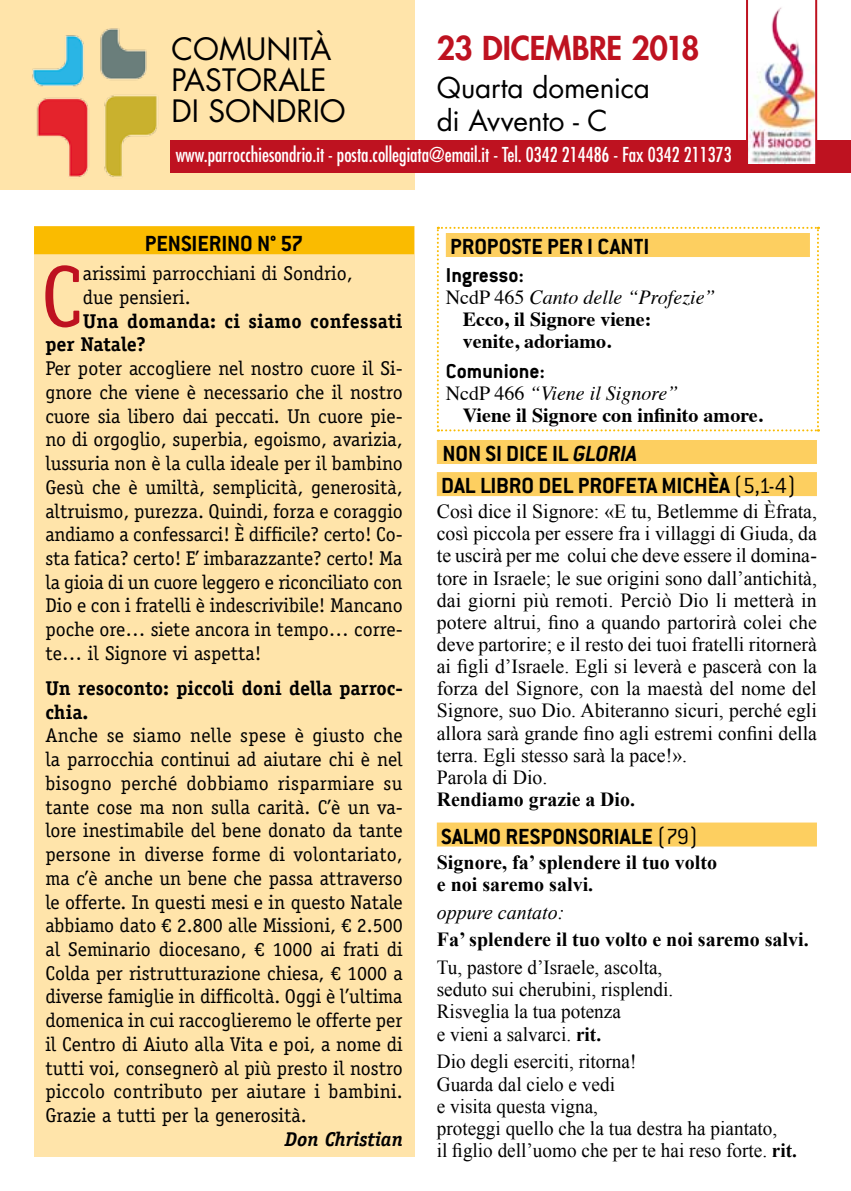
<style>
.page{position:relative;width:851px;height:1191px;background:#fff}
.page>*{position:absolute;margin:0;border:0;box-sizing:border-box;transform-origin:0 0}
.t1{font:87.2px "Officina Serif Std";color:#be1220}
.t2{font:800 32px "Futura Std";letter-spacing:-.01em;color:#be1220}
.t3{font:30px/31px "Futura Std";color:#000}
.t4{font:28px/33.6px "Futura";letter-spacing:-.005em;color:#000}
.t5{font:700 24px/32px "Conduit ITC";color:#000}
.t6{font:700 22px "Conduit ITC";color:#000}
.t7{font:20px/23.8px "Officina Serif Std";color:#000;text-align:justify}
.t8{font:20px/22.2px "Times New Roman";color:#000}
.t9{font:20px/22.2px "Times New Roman";color:#000;scale:.96 1}
.t10{font:700 20px/22px "Times";color:#000}
.t11{font:700 20px/22.2px "Times New Roman";color:#000}
.t12{font:condensed 20px "Futura Std";color:#fff}
.t13{font:700 20px/23.8px "Officina Serif Std";color:#000}
.t14{font:italic 20px "Times New Roman";color:#000}
.t15{font:italic 700 20px "Officina Serif Std";color:#000}
.s1{font-weight:400}
.s2{font-weight:400;font-style:italic}
.s3{font-style:italic}
.s4{font-weight:300}
.s5{font-weight:700}
</style>
<div class="page">
<div style="left:0;top:0;width:414px;height:190px;background:#ffe4aa"></div>
<div style="left:437px;top:440px;width:379px;height:24px;background:#fdcf60"></div>
<div style="left:437px;top:472px;width:379px;height:24px;background:#fdcf60"></div>
<div style="left:437px;top:822px;width:379px;height:24px;background:#fdcf60"></div>
<svg style="left:437px;top:227px;width:381px;height:204px"></svg>
<div style="left:446px;top:233px;width:363px;height:24px;background:#fdcf60"></div>
<img style="left:32px;top:28px;width:125px;height:149px">
<div style="left:170px;top:140px;width:680px;height:33px;background:#be1220"></div>
<div style="left:34px;top:227px;width:380px;height:930px;background:#ffe4aa"></div>
<div style="left:34px;top:226px;width:380px;height:28px;background:#fabb00"></div>
<img style="left:746px;top:0;width:71px;height:164px">
<h3 class="t3" style="left:171px;top:34px;width:176px">COMUNITÀ<br>PASTORALE<br>DI SONDRIO</h3>
<h2 class="t2" style="left:437px;top:28px;width:264px">23 DICEMBRE 2018</h2>
<h3 class="t4" style="left:437px;top:70px;width:215px">Quarta domenica di Avvento - C</h3>
<p class="t12" style="left:176px;top:143px;width:557px">www.parrocchiesondrio.it - posta.collegiata@email.it - Tel. 0342 214486 - Fax 0342 211373</p>
<p class="t5" style="left:145px;top:227px;width:23px">PENSIERINO</p>
<p class="t5" style="left:257px;top:227px;width:48px">N° 57</p>
<h1 class="t1" style="left:41px;top:246px;width:43px">C</h1>
<p class="t7" style="left:83px;top:262px;width:271px">arissimi parrocchiani di Sondrio, due pensieri.</p>
<p class="t13" style="left:45px;top:309px;width:358px;text-indent:37px">Una domanda: ci siamo confessati per Natale?</p>
<p class="t7" style="left:45px;top:356px;width:359px">Per poter accogliere nel nostro cuore il Si&shy;gnore che viene è necessario che il nostro cuore sia libero dai peccati. Un cuore pie&shy;no di orgoglio, superbia, egoismo, avarizia, lussuria non è la culla ideale per il bambino Gesù che è umiltà, semplicità, generosità, altruismo, purezza. Quindi, forza e coraggio andiamo a confessarci! È difficile? certo! Co&shy;sta fatica? certo! E’ imbarazzante? certo! Ma la gioia di un cuore leggero e riconciliato con Dio e con i fratelli è indescrivibile! Mancano poche ore… siete ancora in tempo… corre&shy;te… il Signore vi aspetta!</p>
<p class="t13" style="left:45px;top:676px;width:359px">Un resoconto: piccoli doni della parroc&shy;chia.</p>
<p class="t7" style="left:45px;top:724px;width:359px">Anche se siamo nelle spese è giusto che la parrocchia continui ad aiutare chi è nel bisogno perché dobbiamo risparmiare su tante cose ma non sulla carità. C’è un va&shy;lore inestimabile del bene donato da tante persone in diverse forme di volontariato, ma c’è anche un bene che passa attraverso le offerte. In questi mesi e in questo Natale abbiamo dato € 2.800 alle Missioni, € 2.500 al Seminario diocesano, € 1000 ai frati di Colda per ristrutturazione chiesa, € 1000 a diverse famiglie in difficoltà. Oggi è l’ultima domenica in cui raccoglieremo le offerte per il Centro di Aiuto alla Vita e poi, a nome di tutti voi, consegnerò al più presto il nostro piccolo contributo per aiutare i bambini.<br>Grazie a tutti per la generosità.</p>
<p class="t15" style="left:285px;top:1127px;width:119px">Don Christian</p>
<p class="t5" style="left:450px;top:230px;width:201px">PROPOSTE PER I CANTI</p>
<p class="t6" style="left:446px;top:262px;width:79px">INGRESSO:</p>
<p class="t10" style="left:463px;top:284px;width:254px;text-indent:-17px"><span class="s1">NcdP 465</span> <span class="s2">Canto delle “Profezie”<br></span>Ecco, il Signore viene:<br>venite, adoriamo.</p>
<p class="t6" style="left:446px;top:359px;width:100px">COMUNIONE:</p>
<p class="t10" style="left:463px;top:380px;width:301px;text-indent:-17px"><span class="s1">NcdP 466</span> <span class="s2">“Viene il Signore”<br></span>Viene il Signore con infinito amore.</p>
<p class="t5" style="left:441px;top:437px;width:356px">NON SI DICE IL <span class="s3">GLORIA<br></span>DAL LIBRO DEL PROFETA MICHÈA <span class="s4">(5,1-4)</span></p>
<p class="t8" style="left:437px;top:500px;width:381px">Così dice il Signore: «E tu, Betlemme di Èfrata, così piccola per essere fra i villaggi di Giuda, da te uscirà per me colui che deve essere il domina&shy;tore in Israele; le sue origini sono dall’antichità, dai giorni più remoti. Perciò Dio li metterà in potere altrui, fino a quando partorirà colei che deve partorire; e il resto dei tuoi fratelli ritornerà ai figli d’Israele. Egli si leverà e pascerà con la forza del Signore, con la maestà del nome del Signore, suo Dio. Abiteranno sicuri, perché egli allora sarà grande fino agli estremi confini della terra. Egli stesso sarà la pace!».<br>Parola di Dio.</p>
<p class="t11" style="left:437px;top:787px;width:199px">Rendiamo grazie a Dio.</p>
<p class="t5" style="left:441px;top:819px;width:258px">SALMO RESPONSORIALE <span class="s4">(79)</span></p>
<p class="t11" style="left:437px;top:850px;width:282px">Signore, fa’ splendere il tuo volto e noi saremo salvi.</p>
<p class="t14" style="left:437px;top:898px;width:129px">oppure cantato:</p>
<p class="t11" style="left:437px;top:928px;width:373px">Fa’ splendere il tuo volto e noi saremo salvi.</p>
<p class="t9" style="left:437px;top:956px;width:248px">Tu, pastore d’Israele, ascolta, seduto sui cherubini, risplendi.<br>Risveglia la tua potenza<br>e vieni a salvarci. <span class="s5">rit.</span></p>
<p class="t9" style="left:437px;top:1050px;width:376px">Dio degli eserciti, ritorna!<br>Guarda dal cielo e vedi<br>e visita questa vigna,<br>proteggi quello che la tua destra ha piantato,<br>il figlio dell’uomo che per te hai reso forte. <span class="s5">rit.</span></p>
</div>
